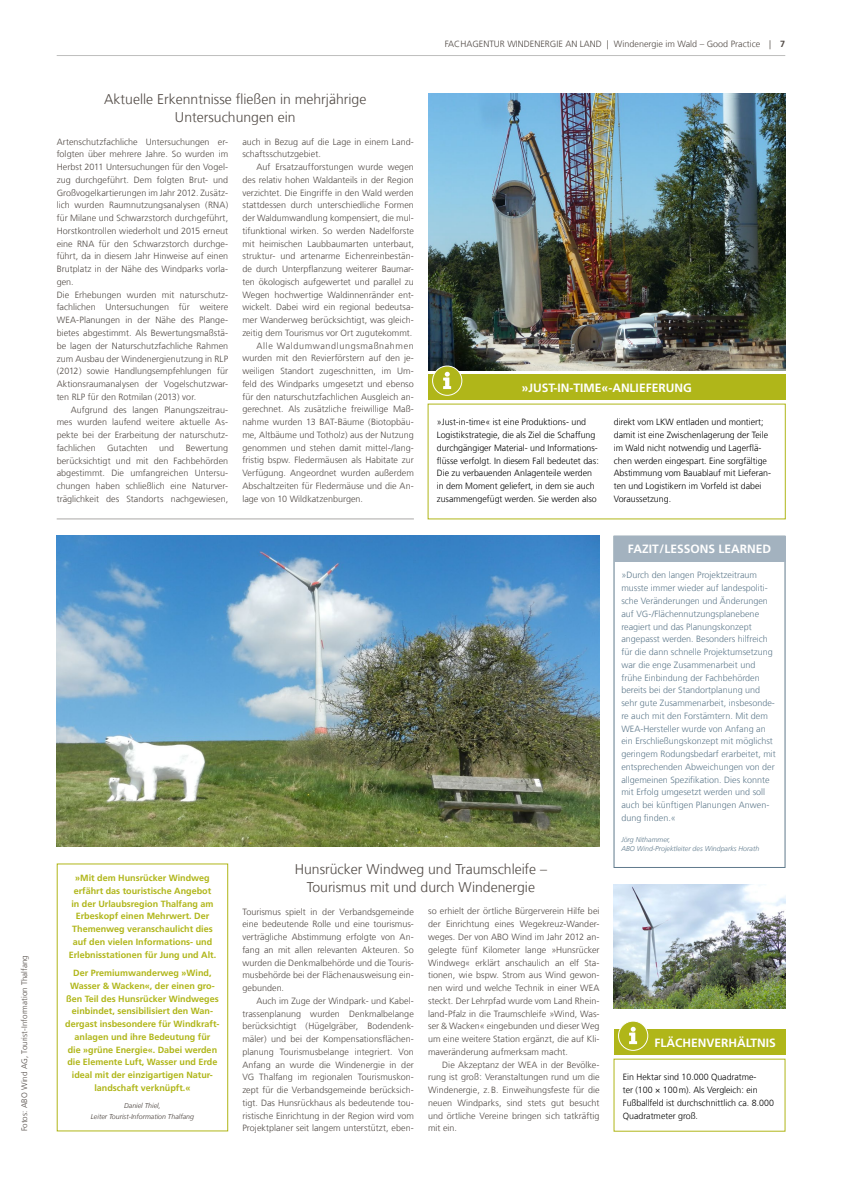
<style>
.page{position:relative;width:842px;height:1191px;background:#fff}
.page>*{position:absolute;margin:0;border:0;box-sizing:border-box;transform-origin:0 0}
.t1{font:300 14px/18px "Frutiger LT Com";color:#514a45;text-align:center}
.t2{font:700 12px "Frutiger LT Com";color:#fff}
.t3{font:300 9px/12.8px "Frutiger LT Com";letter-spacing:.005em;color:#514a45;text-align:justify}
.t4{font:300 9px/12.8px "Frutiger LT Com";color:#5f7a8c}
.t5{font:300 9px/12.8px "Frutiger LT Com";color:#000}
.t6{font:700 9px/12.8px "Frutiger LT Com";color:#b0b619;text-align:center}
.t7{font:300 9px "Frutiger LT Com";letter-spacing:.07em;color:#514a45}
.t8{font:300 8px "Frutiger LT Com";letter-spacing:.005em;color:#514a45}
.t9{font:italic 300 7px/8.5px "Frutiger LT Com";color:#5f7a8c}
.t10{font:italic 300 7px/11px "Frutiger LT Com";color:#473f3a;text-align:center}
.s1{font-weight:700}
</style>
<div class="page">
<hr style="left:57px;top:55px;width:728px;height:1px;background:#bebebd">
<hr style="left:57px;top:518px;width:357px;height:1px;background:#aaa8a7">
<img style="left:57px;top:536px;width:543px;height:310px">
<div style="left:614px;top:536px;width:171px;height:25px;background:#a3b2bf"></div>
<div style="left:57px;top:863px;width:171px;height:268px;border:1px solid #b0b619"></div>
<div style="left:428px;top:374px;width:357px;height:26px;background:#b0b619"></div>
<div style="left:614px;top:1029px;width:171px;height:25px;background:#b0b619"></div>
<img style="left:428px;top:94px;width:357px;height:276px">
<div style="left:433px;top:366px;width:29px;height:29px;background:#b0b619;border-radius:50%"></div>
<div style="left:432px;top:366px;width:30px;height:29px;border:1px solid #fff;border-radius:50%"></div>
<svg style="left:443px;top:372px;width:8px;height:17px"></svg>
<div style="left:618px;top:1021px;width:30px;height:29px;background:#b0b619;border-radius:50%"></div>
<div style="left:618px;top:1020px;width:30px;height:30px;border:1px solid #fff;border-radius:50%"></div>
<svg style="left:629px;top:1026px;width:8px;height:18px"></svg>
<img style="left:614px;top:884px;width:171px;height:124px">
<p class="t8" style="left:20px;top:1131px;width:178px;rotate:-90deg">Fotos: ABO Wind AG, Tourist-Information Thalfang</p>
<h1 class="t1" style="left:104px;top:90px;width:264px">Aktuelle Erkenntnisse fließen in mehrjährige<br>Untersuchungen ein</h1>
<p class="t3" style="left:57px;top:135px;width:173px;text-align:left">Artenschutzfachliche Untersuchungen er&shy;folgten über mehrere Jahre. So wurden im Herbst 2011 Untersuchungen für den Vogel&shy;zug durchgeführt. Dem folgten Brut- und Großvogelkartierungen im Jahr 2012. Zusätz&shy;lich wurden Raumnutzungsanalysen (RNA) für Milane und Schwarzstorch durchgeführt, Horstkontrollen wiederholt und 2015 erneut eine RNA für den Schwarzstorch durchge&shy;führt, da in diesem Jahr Hinweise auf einen Brutplatz in der Nähe des Windparks vorla&shy;gen.<br>Die Erhebungen wurden mit naturschutz&shy;fachlichen Untersuchungen für weitere WEA-Planungen in der Nähe des Plange&shy;bietes abgestimmt. Als Bewertungsmaßstä&shy;be lagen der Naturschutzfachliche Rahmen zum Ausbau der Windenergienutzung in RLP (2012) sowie Handlungsempfehlungen für Aktionsraumanalysen der Vogelschutzwar&shy;ten RLP für den Rotmilan (2013) vor.</p>
<p class="t3" style="left:57px;top:403px;width:173px;text-indent:14px">Aufgrund des langen Planungszeitrau&shy;mes wurden laufend weitere aktuelle As&shy;pekte bei der Erarbeitung der naturschutz&shy;fachlichen</p>
<p class="t3" style="left:242px;top:135px;width:173px">auch in Bezug auf die Lage in einem Land&shy;schaftsschutzgebiet.</p>
<p class="t3" style="left:257px;top:161px;width:159px">Auf Ersatzaufforstungen wurde wegen</p>
<p class="t3" style="left:242px;top:173px;width:173px">des relativ hohen Waldanteils in der Region</p>
<p class="t3" style="left:242px;top:186px;width:173px">verzichtet. Die Eingriffe in den Wald werden</p>
<p class="t3" style="left:242px;top:199px;width:173px">stattdessen durch unterschiedliche Formen</p>
<p class="t3" style="left:242px;top:212px;width:173px">der Waldumwandlung kompensiert, die mul-</p>
<p class="t3" style="left:242px;top:224px;width:173px">tifunktional wirken. So werden Nadelforste</p>
<p class="t3" style="left:242px;top:237px;width:173px">mit heimischen Laubbaumarten unterbaut,</p>
<p class="t3" style="left:242px;top:250px;width:173px">struktur- und artenarme Eichenreinbestän-</p>
<p class="t3" style="left:242px;top:263px;width:173px">de durch Unterpflanzung weiterer Baumar-</p>
<p class="t3" style="left:242px;top:275px;width:173px">ten ökologisch aufgewertet und parallel zu</p>
<p class="t3" style="left:242px;top:288px;width:173px">Wegen hochwertige Waldinnenränder ent-</p>
<p class="t3" style="left:242px;top:301px;width:173px">wickelt. Dabei wird ein regional bedeutsa-</p>
<p class="t3" style="left:242px;top:314px;width:173px">mer Wanderweg berücksichtigt, was gleich-</p>
<p class="t3" style="left:242px;top:326px;width:171px">zeitig dem Tourismus vor Ort zugutekommt.</p>
<p class="t7" style="left:257px;top:340px;width:159px">Alle Waldumwandlungsmaßnahmen</p>
<p class="t3" style="left:242px;top:352px;width:173px">wurden mit den Revierförstern auf den je-</p>
<p class="t3" style="left:242px;top:365px;width:173px">weiligen Standort zugeschnitten, im Um-</p>
<p class="t3" style="left:242px;top:377px;width:173px">feld des Windparks umgesetzt und ebenso</p>
<p class="t3" style="left:242px;top:390px;width:173px">für den naturschutzfachlichen Ausgleich an-</p>
<p class="t3" style="left:242px;top:403px;width:173px">gerechnet. Als zusätzliche freiwillige Maß-</p>
<p class="t3" style="left:242px;top:416px;width:173px">nahme wurden 13 BAT-Bäume (Biotopbäu-</p>
<p class="t3" style="left:242px;top:428px;width:173px">me, Altbäume und Totholz) aus der Nutzung</p>
<p class="t3" style="left:242px;top:441px;width:173px">genommen und stehen damit mittel-/lang-</p>
<p class="t3" style="left:242px;top:454px;width:173px">fristig bspw. Fledermäusen als Habitate zur</p>
<p class="t3" style="left:242px;top:467px;width:173px">Verfügung. Angeordnet wurden außerdem</p>
<p class="t3" style="left:242px;top:479px;width:173px">Abschaltzeiten für Fledermäuse und die An-</p>
<p class="t3" style="left:242px;top:492px;width:122px">lage von 10 Wildkatzenburgen.</p>
<p class="t3" style="left:107px;top:441px;width:42px">Gutachten</p>
<p class="t3" style="left:159px;top:441px;width:17px">und</p>
<p class="t3" style="left:57px;top:441px;width:173px;text-indent:129px">Bewertung berücksichtigt und mit den Fachbehörden abgestimmt. Die umfangreichen Untersu&shy;chungen haben schließlich eine Naturver&shy;träglichkeit des Standorts nachgewiesen,</p>
<p class="t3" style="left:445px;top:37px;width:342px">FACHAGENTUR WINDENERGIE AN LAND | Windenergie im Wald – Good Practice | <span class="s1">7</span></p>
<h2 class="t2" style="left:522px;top:380px;width:171px">»JUST-IN-TIME«-ANLIEFERUNG</h2>
<p class="t5" style="left:437px;top:416px;width:164px">»Just-in-time« ist eine Produktions- und Logistikstrategie, die als Ziel die Schaffung durchgängiger Material- und Informations&shy;flüsse verfolgt. In diesem Fall bedeutet das:<br>Die zu verbauenden Anlagenteile werden in dem Moment geliefert, in dem sie auch zusammengefügt werden. Sie werden also</p>
<p class="t5" style="left:614px;top:416px;width:159px">direkt vom LKW entladen und montiert; damit ist eine Zwischenlagerung der Teile im Wald nicht notwendig und Lagerflä&shy;chen werden eingespart. Eine sorgfältige Abstimmung vom Bauablauf mit Lieferan&shy;ten und Logistikern im Vorfeld ist dabei Voraussetzung.</p>
<h2 class="t2" style="left:628px;top:542px;width:145px">FAZIT/LESSONS LEARNED</h2>
<p class="t4" style="left:621px;top:569px;width:156px">»Durch den langen Projektzeitraum musste immer wieder auf landespoliti&shy;sche Veränderungen und Änderungen auf VG-/Flächennutzungsplanebene reagiert und das Planungskonzept angepasst werden. Besonders hilfreich für die dann schnelle Projektumsetzung war die enge Zusammenarbeit und frühe Einbindung der Fachbehörden bereits bei der Standortplanung und sehr gute Zusammenarbeit, insbesonde&shy;re auch mit den Forstämtern. Mit dem WEA-Hersteller wurde von Anfang an ein Erschließungskonzept mit möglichst geringem Rodungsbedarf erarbeitet, mit entsprechenden Abweichungen von der allgemeinen Spezifikation. Dies konnte mit Erfolg umgesetzt werden und soll auch bei künftigen Planungen Anwen&shy;dung finden.«</p>
<p class="t9" style="left:621px;top:835px;width:139px">Jörg Nithammer,<br>ABO Wind-Projektleiter des Windparks Horath</p>
<p class="t6" style="left:69px;top:871px;width:149px">»Mit dem Hunsrücker Windweg erfährt das touristische Angebot in der Urlaubsregion Thalfang am<br>Erbeskopf einen Mehrwert. Der<br>Themenweg veranschaulicht dies auf den vielen Informations- und<br>Erlebnisstationen für Jung und Alt.</p>
<p class="t6" style="left:65px;top:966px;width:156px">Der Premiumwanderweg »Wind,<br>Wasser &amp; Wacken«, der einen gro&shy;ßen Teil des Hunsrücker Windweges einbindet, sensibilisiert den Wan&shy;dergast insbesondere für Windkraft&shy;anlagen und ihre Bedeutung für<br>die »grüne Energie«. Dabei werden die Elemente Luft, Wasser und Erde ideal mit der einzigartigen Natur&shy;landschaft verknüpft.«</p>
<p class="t10" style="left:91px;top:1099px;width:105px">Daniel Thiel,<br>Leiter Tourist-Information Thalfang</p>
<h1 class="t1" style="left:295px;top:860px;width:254px">Hunsrücker Windweg und Traumschleife –<br>Tourismus mit und durch Windenergie</h1>
<p class="t3" style="left:242px;top:905px;width:173px">Tourismus spielt in der Verbandsgemeinde eine bedeutende Rolle und eine tourismus&shy;verträgliche Abstimmung erfolgte von An&shy;fang an mit allen relevanten Akteuren. So wurden die Denkmalbehörde und die Touris&shy;musbehörde bei der Flächenausweisung ein&shy;gebunden.</p>
<p class="t3" style="left:242px;top:994px;width:173px;text-indent:14px">Auch im Zuge der Windpark- und Kabel&shy;trassenplanung wurden Denkmalbelange berücksichtigt (Hügelgräber, Bodendenk&shy;mäler) und bei der Kompensationsflächen&shy;planung Tourismusbelange integriert. Von Anfang an wurde die Windenergie in der VG Thalfang im regionalen Tourismuskon&shy;zept für die Verbandsgemeinde berücksich&shy;tigt. Das Hunsrückhaus als bedeutende tou&shy;ristische Einrichtung in der Region wird vom Projektplaner seit langem unterstützt, eben-</p>
<p class="t3" style="left:428px;top:905px;width:173px">so erhielt der örtliche Bürgerverein Hilfe bei der Einrichtung eines Wegekreuz-Wander&shy;weges. Der von ABO Wind im Jahr 2012 an&shy;gelegte fünf Kilometer lange »Hunsrücker Windweg« erklärt anschaulich an elf Sta&shy;tionen, wie bspw. Strom aus Wind gewon&shy;nen wird und welche Technik in einer WEA steckt. Der Lehrpfad wurde vom Land Rhein&shy;land-Pfalz in die Traumschleife »Wind, Was&shy;ser &amp; Wacken« eingebunden und dieser Weg um eine weitere Station ergänzt, die auf Kli&shy;maveränderung aufmerksam macht.</p>
<p class="t3" style="left:428px;top:1058px;width:173px;text-indent:14px">Die Akzeptanz der WEA in der Bevölke&shy;rung ist groß: Veranstaltungen rund um die Windenergie, z.B. Einweihungsfeste für die neuen Windparks, sind stets gut besucht und örtliche Vereine bringen sich tatkräftig mit ein.</p>
<h2 class="t2" style="left:654px;top:1035px;width:123px">FLÄCHENVERHÄLTNIS</h2>
<p class="t5" style="left:623px;top:1071px;width:153px">Ein Hektar sind 10.000 Quadratme-<br>ter (100 × 100m). Als Vergleich: ein Fußballfeld ist durchschnittlich ca. 8.000<br>Quadratmeter groß.</p>
</div>
